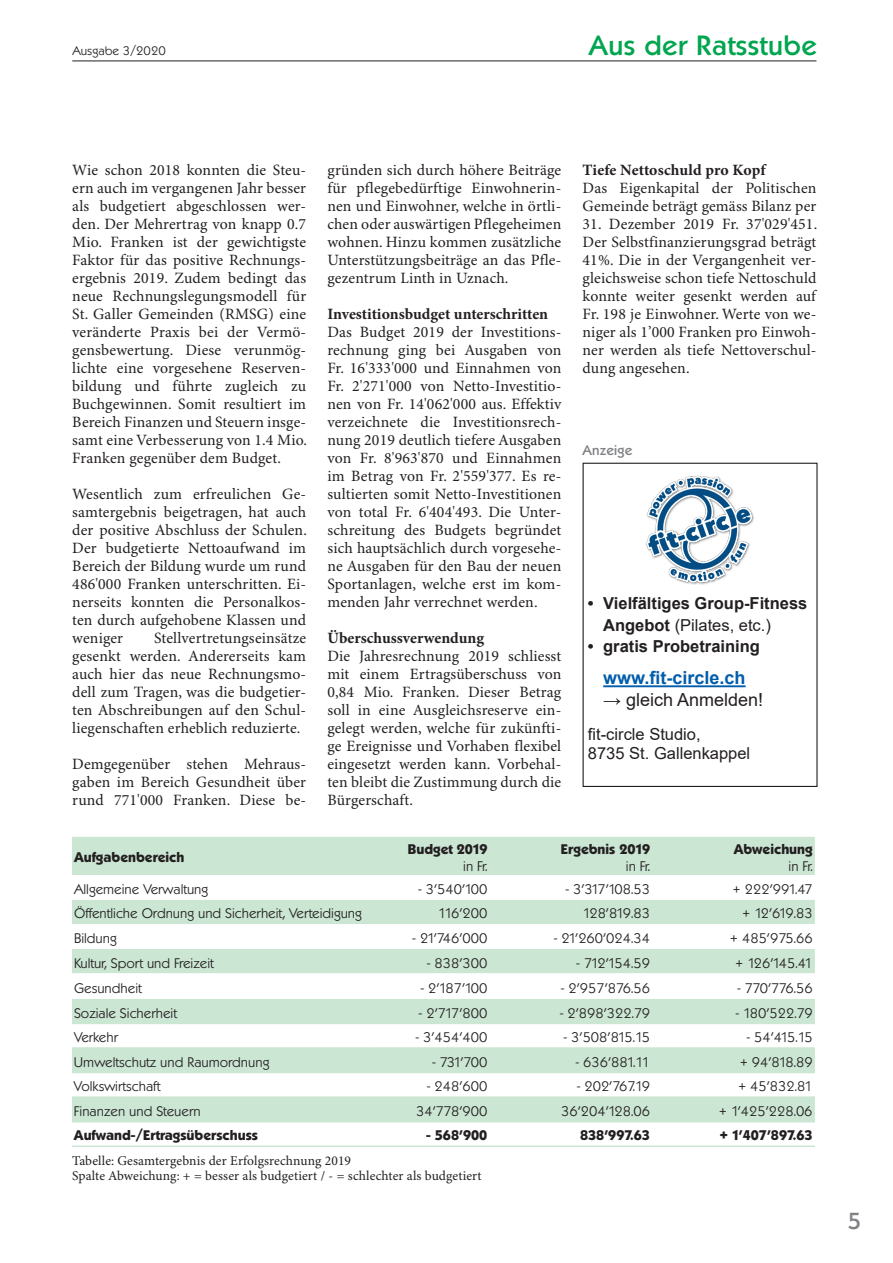
<style>
.page{position:relative;width:893px;height:1263px;background:#fff}
.page>*{position:absolute;margin:0;border:0;box-sizing:border-box;transform-origin:0 0}
.t1{font:500 27px "Koblenz TS";letter-spacing:.02em;color:#00a54f}
.t2{font:500 22.5px "Koblenz TS";color:#808285}
.t3{font:700 18px "Arial";color:#015dac}
.t4{font:18px "Arial";color:#231f20}
.t5{font:700 16.5px/21.6px "Arial";color:#231f20}
.t6{font:16.5px/19.5px "Arial";color:#231f20}
.t7{font:15.75px/18px "Minion Pro";letter-spacing:.01em;color:#231f20;text-align:justify}
.t8{font:700 15.75px "Minion Pro";color:#231f20}
.t9{font:300 13.5px "Koblenz TS";color:#231f20}
.t10{font:13.5px/15px "Minion Pro";letter-spacing:.01em;color:#231f20}
.t11{font:700 13.5px "Koblenz TS";color:#231f20}
.t12{font:500 13.5px "Koblenz TS";letter-spacing:.01em;color:#808285}
.t13{font:300 12px "Koblenz TS";color:#231f20}
.s1{font-weight:400}
</style>
<div class="page">
<hr style="left:72px;top:61px;width:744px;height:1px;background:#231f20">
<div style="left:72px;top:837px;width:743px;height:38px;background:#cbe6d3"></div>
<svg style="left:72px;top:900px;width:743px;height:223px;fill:#cbe6d3"></svg>
<hr style="left:72px;top:1023px;width:297px;height:1px;background:#cbe6d3">
<hr style="left:369px;top:1023px;width:121px;height:1px;background:#cbe6d3">
<hr style="left:490px;top:1023px;width:162px;height:1px;background:#cbe6d3">
<hr style="left:652px;top:1023px;width:163px;height:1px;background:#cbe6d3">
<hr style="left:72px;top:1047px;width:297px;height:2px;background:#cbe6d3">
<hr style="left:369px;top:1047px;width:121px;height:2px;background:#cbe6d3">
<hr style="left:490px;top:1047px;width:162px;height:2px;background:#cbe6d3">
<hr style="left:652px;top:1047px;width:163px;height:2px;background:#cbe6d3">
<hr style="left:72px;top:1072px;width:297px;height:1px;background:#cbe6d3">
<hr style="left:369px;top:1072px;width:121px;height:1px;background:#cbe6d3">
<hr style="left:490px;top:1072px;width:162px;height:1px;background:#cbe6d3">
<hr style="left:652px;top:1072px;width:163px;height:1px;background:#cbe6d3">
<hr style="left:72px;top:1096px;width:297px;height:2px;background:#cbe6d3">
<hr style="left:369px;top:1096px;width:121px;height:2px;background:#cbe6d3">
<hr style="left:490px;top:1096px;width:162px;height:2px;background:#cbe6d3">
<hr style="left:652px;top:1096px;width:163px;height:2px;background:#cbe6d3">
<hr style="left:72px;top:1121px;width:297px;height:1px;background:#cbe6d3">
<hr style="left:369px;top:1121px;width:121px;height:1px;background:#cbe6d3">
<hr style="left:490px;top:1121px;width:162px;height:1px;background:#cbe6d3">
<hr style="left:652px;top:1121px;width:163px;height:1px;background:#cbe6d3">
<hr style="left:72px;top:1145px;width:297px;height:2px;background:#cbe6d3">
<hr style="left:369px;top:1145px;width:121px;height:2px;background:#cbe6d3">
<hr style="left:490px;top:1145px;width:162px;height:2px;background:#cbe6d3">
<hr style="left:652px;top:1145px;width:163px;height:2px;background:#cbe6d3">
<hr style="left:603px;top:685px;width:143px;height:2px;background:#015dac">
<div style="left:583px;top:463px;width:235px;height:324px;border:1px solid #231f20"></div>
<img style="left:646px;top:475px;width:108px;height:110px">
<p class="t13" style="left:72px;top:43px;width:95px">Ausgabe 3/2020</p>
<h1 class="t1" style="left:589px;top:29px;width:230px">Aus der Ratsstube</h1>
<p class="t7" style="left:72px;top:162px;width:236px">Wie schon 2018 konnten die Steu&shy;ern auch im vergangenen Jahr besser als budgetiert abgeschlossen wer&shy;den. Der Mehrertrag von knapp 0.7<br>Mio. Franken ist der gewichtigste Faktor für das positive Rechnungs&shy;ergebnis 2019. Zudem bedingt das neue Rechnungslegungsmodell für St. Galler Gemeinden (RMSG) eine veränderte Praxis bei der Vermö&shy;gensbewertung. Diese verunmög&shy;lichte eine vorgesehene Reserven&shy;bildung und führte zugleich zu Buchgewinnen. Somit resultiert im Bereich Finanzen und Steuern insge&shy;samt eine Verbesserung von 1.4 Mio.<br>Franken gegenüber dem Budget.</p>
<p class="t7" style="left:72px;top:486px;width:236px">Wesentlich zum erfreulichen Ge&shy;samtergebnis beigetragen, hat auch der positive Abschluss der Schulen.<br>Der budgetierte Nettoaufwand im Bereich der Bildung wurde um rund 486'000 Franken unterschritten. Ei&shy;nerseits konnten die Personalkos&shy;ten durch aufgehobene Klassen und weniger</p>
<p class="t7" style="left:72px;top:630px;width:235px;text-indent:82px">Stellvertretungseinsätze gesenkt werden. Andererseits kam auch hier das neue Rechnungsmo&shy;dell zum Tragen, was die budgetier&shy;ten Abschreibungen auf den Schul&shy;liegenschaften erheblich reduzierte.</p>
<p class="t7" style="left:72px;top:756px;width:235px">Demgegenüber stehen Mehraus&shy;gaben im Bereich Gesundheit über rund 771'000 Franken. Diese be-</p>
<p class="t11" style="left:74px;top:849px;width:112px">Aufgabenbereich</p>
<p class="t7" style="left:327px;top:162px;width:235px">gründen sich durch höhere Beiträge für pflegebedürftige Einwohnerin&shy;nen und Einwohner, welche in örtli&shy;chen oder auswärtigen Pflegeheimen wohnen. Hinzu kommen zusätzliche Unterstützungsbeiträge an das Pfle&shy;gezentrum Linth in Uznach.</p>
<p class="t8" style="left:327px;top:304px;width:222px">Investitionsbudget unterschritten</p>
<p class="t7" style="left:327px;top:324px;width:235px">Das Budget 2019 der Investitions&shy;rechnung ging bei Ausgaben von Fr. 16'333'000 und Einnahmen von Fr. 2'271'000 von Netto-Investitio&shy;nen von Fr. 14'062'000 aus. Effektiv verzeichnete die Investitionsrech&shy;nung 2019 deutlich tiefere Ausgaben von Fr. 8'963'870 und Einnahmen im Betrag von Fr. 2'559'377. Es re&shy;sultierten somit Netto-Investitionen von total Fr. 6'404'493. Die Unter&shy;schreitung des Budgets begründet sich hauptsächlich durch vorgesehe&shy;ne Ausgaben für den Bau der neuen Sportanlagen, welche erst im kom&shy;menden Jahr verrechnet werden.</p>
<p class="t8" style="left:327px;top:629px;width:158px">Überschussverwendung</p>
<p class="t7" style="left:327px;top:648px;width:235px">Die Jahresrechnung 2019 schliesst mit einem Ertragsüberschuss von 0,84 Mio. Franken. Dieser Betrag soll in eine Ausgleichsreserve ein&shy;gelegt werden, welche für zukünfti&shy;ge Ereignisse und Vorhaben flexibel eingesetzt werden kann. Vorbehal&shy;ten bleibt die Zustimmung durch die Bürgerschaft.</p>
<p class="t8" style="left:583px;top:161px;width:185px">Tiefe Nettoschuld pro Kopf</p>
<p class="t7" style="left:583px;top:180px;width:235px">Das Eigenkapital der Politischen<br>Gemeinde beträgt gemäss Bilanz per</p>
<p class="t7" style="left:583px;top:216px;width:236px">31. Dezember 2019 Fr. 37'029'451.<br>Der Selbstfinanzierungsgrad beträgt 41%. Die in der Vergangenheit ver&shy;gleichsweise schon tiefe Nettoschuld konnte weiter gesenkt werden auf Fr. 198 je Einwohner. Werte von we&shy;niger als 1’000 Franken pro Einwoh&shy;ner werden als tiefe Nettoverschul&shy;dung angesehen.</p>
<p class="t12" style="left:583px;top:442px;width:51px">Anzeige</p>
<p class="t5" style="left:603px;top:593px;width:206px;text-indent:-15px">• Vielfältiges Group-Fitness<br>Angebot <span class="s1">(Pilates, etc.)</span></p>
<p class="t5" style="left:588px;top:636px;width:174px">• gratis Probetraining</p>
<p class="t3" style="left:603px;top:665px;width:144px">www.fit-circle.ch</p>
<p class="t4" style="left:603px;top:687px;width:162px">→ gleich Anmelden!</p>
<p class="t6" style="left:588px;top:724px;width:164px">fit-circle Studio,<br>8735 St. Gallenkappel</p>
<p class="t11" style="left:408px;top:841px;width:81px">Budget 2019</p>
<p class="t9" style="left:463px;top:858px;width:26px">in Fr.</p>
<p class="t11" style="left:561px;top:841px;width:91px">Ergebnis 2019</p>
<p class="t9" style="left:626px;top:858px;width:26px">in Fr.</p>
<p class="t11" style="left:734px;top:841px;width:81px">Abweichung</p>
<p class="t9" style="left:788px;top:858px;width:26px">in Fr.</p>
<p class="t9" style="left:74px;top:881px;width:136px">Allgemeine Verwaltung</p>
<p class="t9" style="left:418px;top:881px;width:71px">- 3'540’100</p>
<p class="t9" style="left:565px;top:881px;width:86px">- 3’317’108.53</p>
<p class="t9" style="left:733px;top:881px;width:82px">+ 222’991.47</p>
<p class="t9" style="left:74px;top:905px;width:289px">Öffentliche Ordnung und Sicherheit, Verteidigung</p>
<p class="t9" style="left:438px;top:905px;width:51px">116’200</p>
<p class="t9" style="left:583px;top:905px;width:69px">128’819.83</p>
<p class="t9" style="left:742px;top:905px;width:72px">+ 12’619.83</p>
<p class="t9" style="left:74px;top:930px;width:44px">Bildung</p>
<p class="t9" style="left:412px;top:930px;width:77px">- 21’746’000</p>
<p class="t9" style="left:554px;top:930px;width:98px">- 21’260’024.34</p>
<p class="t9" style="left:730px;top:930px;width:84px">+ 485’975.66</p>
<p class="t9" style="left:74px;top:955px;width:141px">Kultur, Sport und Freizeit</p>
<p class="t9" style="left:427px;top:955px;width:62px">- 838’300</p>
<p class="t9" style="left:576px;top:955px;width:75px">- 712’154.59</p>
<p class="t9" style="left:735px;top:955px;width:79px">+ 126’145.41</p>
<p class="t9" style="left:74px;top:980px;width:69px">Gesundheit</p>
<p class="t9" style="left:421px;top:980px;width:68px">- 2’187’100</p>
<p class="t9" style="left:561px;top:980px;width:91px">- 2’957’876.56</p>
<p class="t9" style="left:737px;top:980px;width:77px">- 770’776.56</p>
<p class="t9" style="left:74px;top:1005px;width:104px">Soziale Sicherheit</p>
<p class="t9" style="left:419px;top:1005px;width:70px">- 2’717’800</p>
<p class="t9" style="left:560px;top:1005px;width:92px">- 2’898’322.79</p>
<p class="t9" style="left:735px;top:1005px;width:79px">- 180’522.79</p>
<p class="t9" style="left:74px;top:1029px;width:46px">Verkehr</p>
<p class="t9" style="left:415px;top:1029px;width:74px">- 3’454’400</p>
<p class="t9" style="left:564px;top:1029px;width:88px">- 3’508’815.15</p>
<p class="t9" style="left:746px;top:1029px;width:68px">- 54’415.15</p>
<p class="t9" style="left:74px;top:1054px;width:197px">Umweltschutz und Raumordnung</p>
<p class="t9" style="left:432px;top:1054px;width:57px">- 731’700</p>
<p class="t9" style="left:575px;top:1054px;width:76px">- 636’881.11</p>
<p class="t9" style="left:740px;top:1054px;width:74px">+ 94’818.89</p>
<p class="t9" style="left:74px;top:1078px;width:88px">Volkswirtschaft</p>
<p class="t9" style="left:427px;top:1078px;width:62px">- 248’600</p>
<p class="t9" style="left:577px;top:1078px;width:75px">- 202’767.19</p>
<p class="t9" style="left:738px;top:1078px;width:76px">+ 45’832.81</p>
<p class="t9" style="left:74px;top:1103px;width:128px">Finanzen und Steuern</p>
<p class="t9" style="left:416px;top:1103px;width:73px">34’778’900</p>
<p class="t9" style="left:561px;top:1103px;width:90px">36’204’128.06</p>
<p class="t9" style="left:719px;top:1103px;width:95px">+ 1’425’228.06</p>
<p class="t11" style="left:74px;top:1127px;width:186px">Aufwand-/Ertragsüberschuss</p>
<p class="t11" style="left:426px;top:1127px;width:63px">- 568’900</p>
<p class="t11" style="left:580px;top:1127px;width:71px">838’997.63</p>
<p class="t11" style="left:720px;top:1127px;width:94px">+ 1’407’897.63</p>
<p class="t10" style="left:72px;top:1153px;width:411px">Tabelle: Gesamtergebnis der Erfolgsrechnung 2019<br>Spalte Abweichung: + = besser als budgetiert / - = schlechter als budgetiert</p>
<h2 class="t2" style="left:848px;top:1207px;width:15px">5</h2>
</div>
